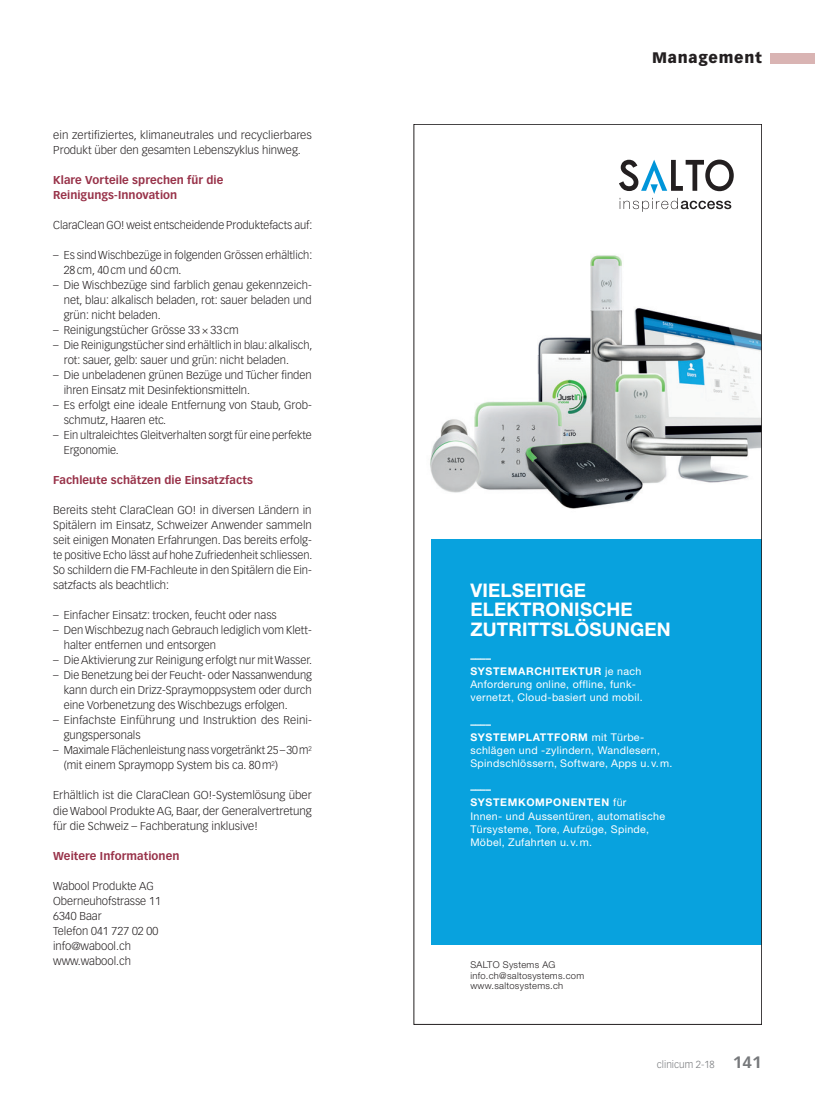
<style>
.page{position:relative;width:815px;height:1099px;background:#fff}
.page>*{position:absolute;margin:0;border:0;box-sizing:border-box;transform-origin:0 0}
.t1{font:700 18.75px/19.4px "Helvetica Neue";letter-spacing:.01em;color:#fff}
.t2{font:900 15px "Vectora LT Std";letter-spacing:.05em;color:#231f20}
.Lauftext{font:300 11.25px/15px "Vectora LT Std";color:#231f20}
.ZT_MM{font:700 11.25px/15px "Vectora LT Std";letter-spacing:.005em;color:#983249}
.t3{font:10.62px/13.1px "Helvetica Neue";letter-spacing:.03em;color:#fff}
.t4{font:300 10px "Vectora LT Std";color:#76787b}
.t5{font:300 9.38px/10.6px "Helvetica Neue";letter-spacing:.03em;color:#231f20}
.s1{font-weight:500}
.s2{font-weight:700}
.s3{font-weight:700;font-size:16.25px}
</style>
<div class="page">
<div style="left:770px;top:53px;width:45px;height:10px;background:#d9b4b3"></div>
<img style="left:430px;top:255px;width:330px;height:254px">
<svg style="left:619px;top:160px;width:115px;height:52px"></svg>
<div style="left:431px;top:540px;width:331px;height:404px;background:#08a2de"></div>
<p class="Lauftext" style="left:53px;top:128px;width:260px">ein zertifiziertes, klimaneutrales und recyclierbares<br>Produkt ü ber den gesamten Lebenszyklus hinweg.</p>
<p class="ZT_MM" style="left:53px;top:173px;width:172px">Klare Vorteile sprechen für die<br>Reinigungs-Innovation</p>
<p class="Lauftext" style="left:53px;top:218px;width:261px">ClaraClean GO! weist entscheidende Produktefacts auf:</p>
<p class="Lauftext" style="left:64px;top:248px;width:250px;text-indent:-11px">– Es sind Wischbezüge in folgenden Grössen erhältlich:<br>28cm, 40cm und 60cm.</p>
<p class="Lauftext" style="left:64px;top:278px;width:250px;text-align:justify;text-indent:-11px">– Die Wischbezüge sind farblich genau gekennzeich&shy;net, blau: alkalisch beladen, rot: sauer beladen und grü n: nicht beladen.</p>
<p class="Lauftext" style="left:53px;top:323px;width:187px">– Reinigungstücher Grösse 33 × 33cm</p>
<p class="Lauftext" style="left:64px;top:338px;width:250px;text-indent:-11px">– Die Reinigungstücher sind erhältlich in blau: alkalisch, rot: sauer, gelb: sauer und grü n: nicht beladen.</p>
<p class="Lauftext" style="left:64px;top:368px;width:250px;text-indent:-11px">– Die unbeladenen grünen Bezüge und Tücher finden ihren Einsatz mit Desinfektionsmitteln.</p>
<p class="Lauftext" style="left:64px;top:398px;width:250px;text-indent:-11px">– Es erfolgt eine ideale Entfernung von Staub, Grob&shy;schmutz, Haaren etc.</p>
<p class="Lauftext" style="left:64px;top:428px;width:250px;text-indent:-11px">– Ein ultraleichtes Gleitverhalten sorgt für eine perfekte<br>Ergonomie.</p>
<p class="ZT_MM" style="left:53px;top:473px;width:201px">Fachleute schätzen die Einsatzfacts</p>
<p class="Lauftext" style="left:53px;top:503px;width:261px;text-align:justify">Bereits steht ClaraClean GO! in diversen Ländern in Spitälern im Einsatz, Schweizer Anwender sammeln seit einigen Monaten Erfahrungen. Das bereits erfolg&shy;te positive Echo lässt auf hohe Zufriedenheit schliessen.<br>So schildern die FM-Fachleute in den Spitälern die Ein&shy;satzfacts als beachtlich:</p>
<p class="Lauftext" style="left:53px;top:608px;width:225px">– Einfacher Einsatz: trocken, feucht oder nass</p>
<p class="Lauftext" style="left:64px;top:623px;width:250px;text-indent:-11px">– Den Wischbezug nach Gebrauch lediglich vom Klett&shy;halter entfernen und entsorgen</p>
<p class="Lauftext" style="left:53px;top:653px;width:260px">– Die Aktivierung zur Reinigung erfolgt nur mit Wasser.</p>
<p class="Lauftext" style="left:64px;top:668px;width:250px;text-align:justify;text-indent:-11px">– Die Benetzung bei der Feucht- oder Nassanwendung kann durch ein Drizz-Spraymoppsystem oder durch eine Vorbenetzung des Wischbezugs erfolgen.</p>
<p class="Lauftext" style="left:64px;top:713px;width:250px;text-indent:-11px">– Einfachste Einfü hrung und Instruktion des Reini&shy;gungspersonals</p>
<p class="Lauftext" style="left:64px;top:743px;width:250px;text-indent:-11px">– Maximale Flächenleistung nass vorgetränkt 25–30m<sup>2 </sup>(mit einem Spraymopp System bis ca. 80m<sup>2</sup>)</p>
<p class="Lauftext" style="left:53px;top:788px;width:260px;text-align:justify">Erhältlich ist die ClaraClean GO!-Systemlösung über die Wabool Produkte AG, Baar, der Generalvertretung für die Schweiz – Fachberatung inklusive!</p>
<p class="ZT_MM" style="left:53px;top:848px;width:128px">Weitere Informationen</p>
<p class="Lauftext" style="left:53px;top:878px;width:102px">Wabool Produkte AG</p>
<p class="Lauftext" style="left:53px;top:893px;width:109px">Oberneuhofstrasse 11</p>
<p class="Lauftext" style="left:53px;top:908px;width:50px">6340 Baar</p>
<p class="Lauftext" style="left:53px;top:923px;width:107px">Telefon 041 727 02 00</p>
<p class="Lauftext" style="left:53px;top:938px;width:79px">info@wabool.ch</p>
<p class="Lauftext" style="left:53px;top:953px;width:79px">www.wabool.ch</p>
<h2 class="t2" style="left:652px;top:49px;width:111px">Management</h2>
<p class="t1" style="left:470px;top:580px;width:202px">VIELSEITIGE<br>ELEKTRONISCHE<br>ZUTRITTSLÖSUNGEN</p>
<p class="t3" style="left:470px;top:651px;width:174px"><span class="s1">––––<br></span><span class="s2">SYSTEMARCHITEKTUR</span> je nach<br>Anforderung online, offline, funk&shy;vernetzt, Cloud-basiert und mobil.</p>
<p class="t3" style="left:470px;top:717px;width:204px"><span class="s1">––––<br></span><span class="s2">SYSTEMPLATTFORM</span> mit Türbe&shy;schlägen und -zylindern, Wandlesern,<br>Spindschlössern, Software, Apps u.v.m.</p>
<p class="t3" style="left:470px;top:782px;width:196px"><span class="s1">––––<br></span><span class="s2">SYSTEMKOMPONENTEN</span> für<br>Innen- und Aussentüren, automatische<br>Türsysteme, Tore, Aufzüge, Spinde,<br>Möbel, Zufahrten u.v.m.</p>
<p class="t5" style="left:470px;top:959px;width:115px">SALTO Systems AG info.ch@saltosystems.com www.saltosystems.ch</p>
<p class="t4" style="left:657px;top:1058px;width:106px">clinicum 2-18 <span class="s3">141</span></p>
</div>
